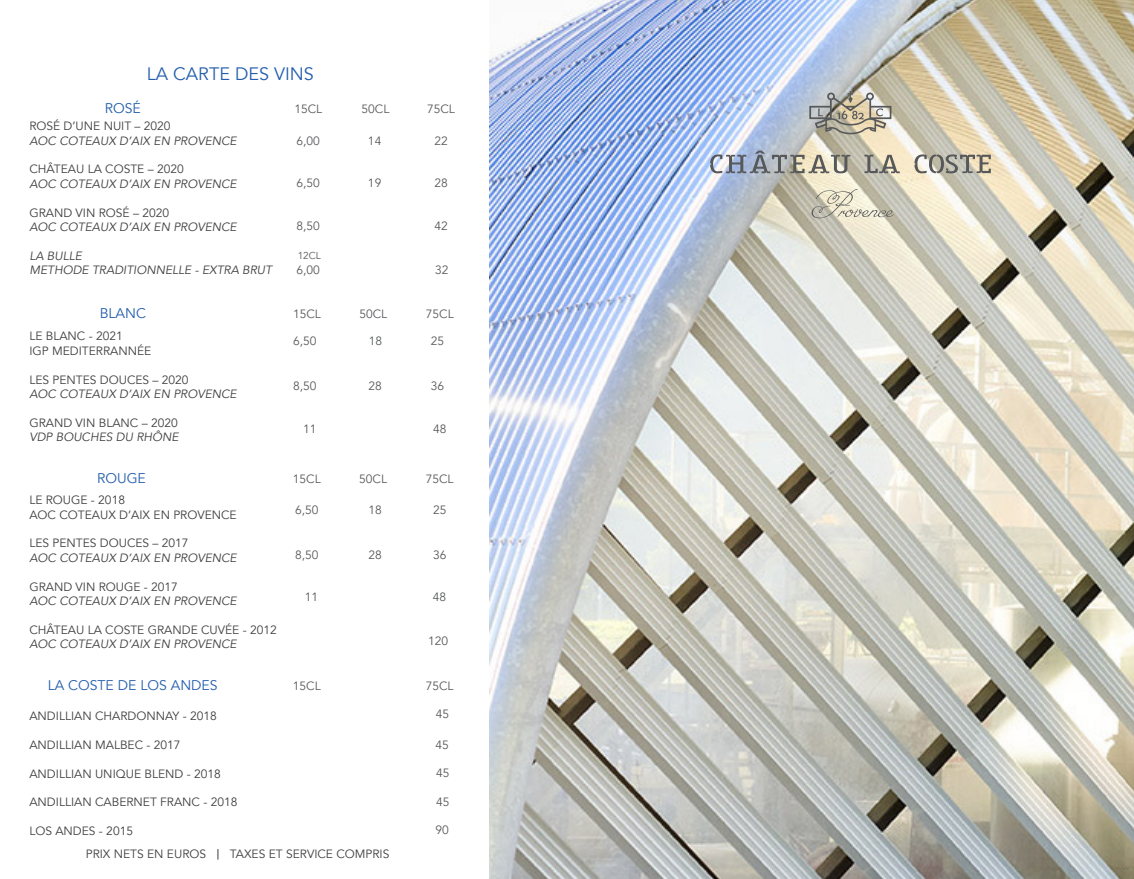
<style>
.page{position:relative;width:1134px;height:879px;background:#fff}
.page>*{position:absolute;margin:0;border:0;box-sizing:border-box;transform-origin:0 0}
.t1{font:18px "Avenir";color:#245eac}
.t2{font:14px "Avenir";color:#245eac}
.t3{font:12px "Avenir";color:#3e3e3f}
.t4{font:italic 12px "Avenir";color:#3e3e3f}
.t5{font:12px "Avenir";color:#57585a}
.t6{font:10px "Avenir";color:#57585a}
</style>
<div class="page">
<img style="left:490px;top:0;width:644px;height:879px">
<svg style="left:914px;top:154px;width:77px;height:19px"></svg>
<svg style="left:710px;top:151px;width:140px;height:22px;background:#aaadad"></svg>
<svg style="left:864px;top:155px;width:36px;height:18px"></svg>
<svg style="left:811px;top:189px;width:83px;height:29px;background:#cecab7"></svg>
<svg style="left:809px;top:91px;width:82px;height:43px;background:#b3aea1"></svg>
<p class="t2" style="left:105px;top:100px;width:38px">ROSÉ</p>
<p class="t1" style="left:147px;top:63px;width:168px">LA CARTE DES VINS</p>
<p class="t5" style="left:294px;top:102px;width:29px">15CL</p>
<p class="t5" style="left:362px;top:102px;width:29px">50CL</p>
<p class="t5" style="left:427px;top:102px;width:29px">75CL</p>
<p class="t3" style="left:29px;top:119px;width:143px">ROSÉ D’UNE NUIT – 2020</p>
<p class="t4" style="left:29px;top:133px;width:209px">AOC COTEAUX D’AIX EN PROVENCE</p>
<p class="t3" style="left:29px;top:162px;width:156px">CHÂTEAU LA COSTE – 2020</p>
<p class="t4" style="left:29px;top:177px;width:209px">AOC COTEAUX D’AIX EN PROVENCE</p>
<p class="t3" style="left:29px;top:205px;width:141px">GRAND VIN ROSÉ – 2020</p>
<p class="t4" style="left:29px;top:220px;width:209px">AOC COTEAUX D’AIX EN PROVENCE</p>
<p class="t4" style="left:29px;top:249px;width:54px">LA BULLE</p>
<p class="t4" style="left:29px;top:263px;width:244px">METHODE TRADITIONNELLE - EXTRA BRUT</p>
<p class="t2" style="left:100px;top:304px;width:48px">BLANC</p>
<p class="t3" style="left:29px;top:329px;width:95px">LE BLANC - 2021</p>
<p class="t3" style="left:29px;top:343px;width:123px">IGP MEDITERRANNÉE</p>
<p class="t3" style="left:29px;top:372px;width:161px">LES PENTES DOUCES – 2020</p>
<p class="t4" style="left:29px;top:387px;width:209px">AOC COTEAUX D’AIX EN PROVENCE</p>
<p class="t3" style="left:29px;top:415px;width:150px">GRAND VIN BLANC – 2020</p>
<p class="t4" style="left:29px;top:430px;width:151px">VDP BOUCHES DU RHÔNE</p>
<p class="t2" style="left:97px;top:470px;width:50px">ROUGE</p>
<p class="t3" style="left:29px;top:493px;width:97px">LE ROUGE - 2018</p>
<p class="t3" style="left:29px;top:507px;width:209px">AOC COTEAUX D’AIX EN PROVENCE</p>
<p class="t3" style="left:29px;top:536px;width:161px">LES PENTES DOUCES – 2017</p>
<p class="t4" style="left:29px;top:550px;width:209px">AOC COTEAUX D’AIX EN PROVENCE</p>
<p class="t3" style="left:29px;top:579px;width:150px">GRAND VIN ROUGE - 2017</p>
<p class="t4" style="left:29px;top:594px;width:209px">AOC COTEAUX D’AIX EN PROVENCE</p>
<p class="t3" style="left:29px;top:622px;width:249px">CHÂTEAU LA COSTE GRANDE CUVÉE - 2012</p>
<p class="t4" style="left:29px;top:637px;width:209px">AOC COTEAUX D’AIX EN PROVENCE</p>
<p class="t5" style="left:297px;top:133px;width:25px">6,00</p>
<p class="t5" style="left:297px;top:175px;width:25px">6,50</p>
<p class="t5" style="left:368px;top:134px;width:15px">14</p>
<p class="t5" style="left:434px;top:133px;width:15px">22</p>
<p class="t5" style="left:434px;top:175px;width:15px">28</p>
<p class="t5" style="left:368px;top:176px;width:15px">19</p>
<p class="t5" style="left:297px;top:219px;width:25px">8,50</p>
<p class="t5" style="left:434px;top:219px;width:15px">42</p>
<p class="t6" style="left:298px;top:250px;width:25px">12CL</p>
<p class="t5" style="left:297px;top:263px;width:25px">6,00</p>
<p class="t5" style="left:435px;top:263px;width:15px">32</p>
<p class="t5" style="left:293px;top:306px;width:29px">15CL</p>
<p class="t5" style="left:359px;top:306px;width:29px">50CL</p>
<p class="t5" style="left:426px;top:306px;width:29px">75CL</p>
<p class="t5" style="left:293px;top:333px;width:25px">6,50</p>
<p class="t5" style="left:369px;top:333px;width:15px">18</p>
<p class="t5" style="left:431px;top:333px;width:15px">25</p>
<p class="t5" style="left:293px;top:378px;width:25px">8,50</p>
<p class="t5" style="left:303px;top:422px;width:15px">11</p>
<p class="t5" style="left:368px;top:378px;width:15px">28</p>
<p class="t5" style="left:431px;top:378px;width:15px">36</p>
<p class="t5" style="left:433px;top:422px;width:15px">48</p>
<p class="t5" style="left:293px;top:472px;width:29px">15CL</p>
<p class="t5" style="left:359px;top:472px;width:29px">50CL</p>
<p class="t5" style="left:426px;top:472px;width:29px">75CL</p>
<p class="t5" style="left:295px;top:502px;width:25px">6,50</p>
<p class="t5" style="left:368px;top:502px;width:15px">18</p>
<p class="t5" style="left:433px;top:502px;width:15px">25</p>
<p class="t5" style="left:295px;top:547px;width:25px">8,50</p>
<p class="t5" style="left:368px;top:547px;width:15px">28</p>
<p class="t5" style="left:433px;top:547px;width:15px">36</p>
<p class="t5" style="left:305px;top:590px;width:15px">11</p>
<p class="t5" style="left:433px;top:590px;width:15px">48</p>
<p class="t5" style="left:428px;top:634px;width:22px">120</p>
<p class="t2" style="left:48px;top:677px;width:171px">LA COSTE DE LOS ANDES</p>
<p class="t5" style="left:293px;top:679px;width:29px">15CL</p>
<p class="t5" style="left:426px;top:679px;width:29px">75CL</p>
<p class="t3" style="left:29px;top:708px;width:189px">ANDILLIAN CHARDONNAY - 2018</p>
<p class="t3" style="left:29px;top:737px;width:153px">ANDILLIAN MALBEC - 2017</p>
<p class="t3" style="left:29px;top:766px;width:193px">ANDILLIAN UNIQUE BLEND - 2018</p>
<p class="t3" style="left:29px;top:795px;width:210px">ANDILLIAN CABERNET FRANC - 2018</p>
<p class="t3" style="left:29px;top:824px;width:105px">LOS ANDES - 2015</p>
<p class="t5" style="left:436px;top:706px;width:15px">45</p>
<p class="t5" style="left:435px;top:737px;width:15px">45</p>
<p class="t5" style="left:436px;top:766px;width:15px">45</p>
<p class="t5" style="left:436px;top:794px;width:15px">45</p>
<p class="t5" style="left:435px;top:822px;width:15px">90</p>
<p class="t3" style="left:86px;top:846px;width:122px">PRIX NETS EN EUROS</p>
<p class="t3" style="left:230px;top:846px;width:161px">TAXES ET SERVICE COMPRIS</p>
</div>
